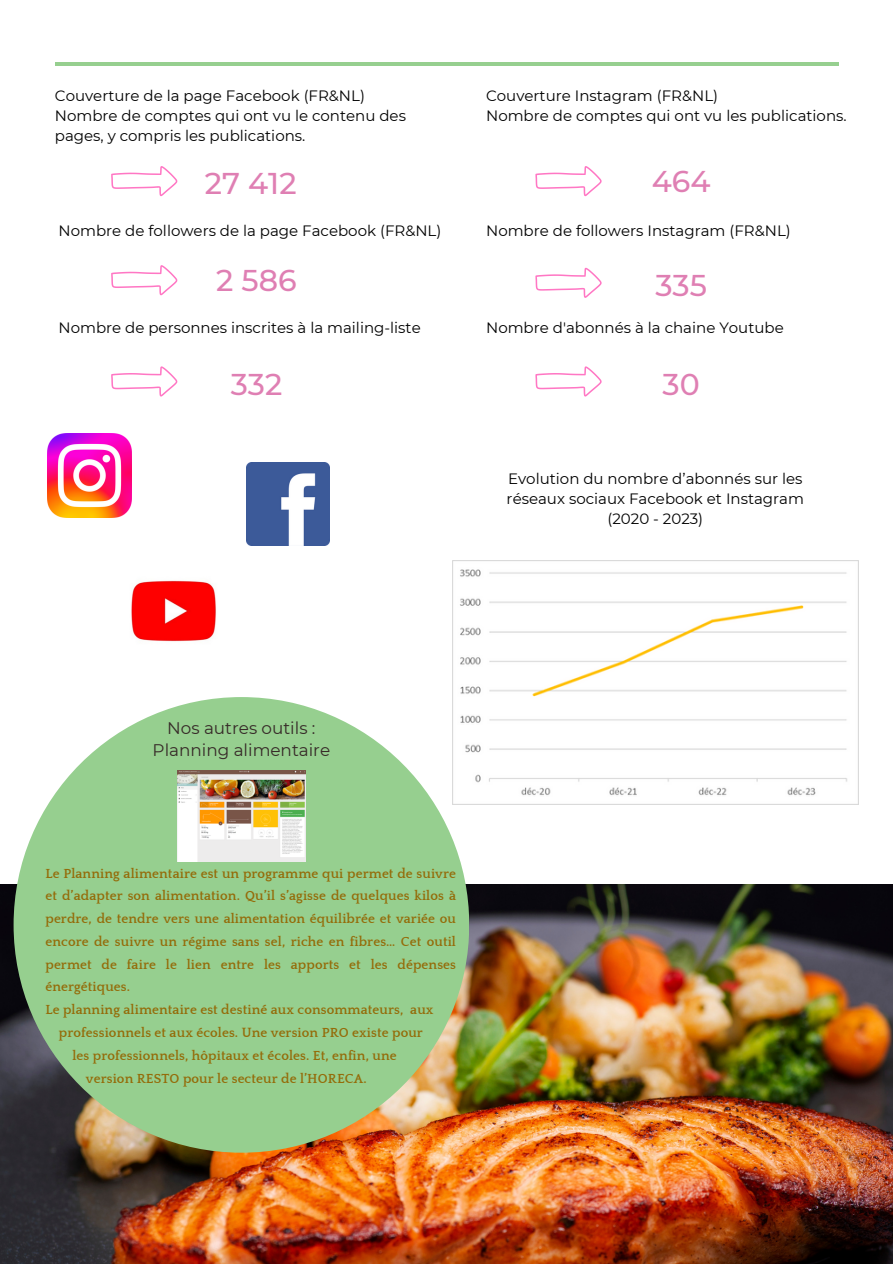
<style>
.page{position:relative;width:893px;height:1264px;background:#fff}
.page>*{position:absolute;margin:0;border:0;box-sizing:border-box;transform-origin:0 0}
.t1{font:500 30px "Montserrat";color:#df7fb3}
.t2{font:16.8px/22.6px "Montserrat";color:#372a28;text-align:center}
.t3{font:15px/20.2px "Montserrat";color:#000}
.t4{font:700 13.5px "Quattrocento";letter-spacing:.01em;color:#946c0a}
</style>
<div class="page">
<img style="left:0;top:884px;width:892px;height:379px">
<hr style="left:55px;top:62px;width:783px;height:4px;background:#96cf8f">
<div style="left:14px;top:697px;width:455px;height:455px;background:#96cf8f;border-radius:50%"></div>
<img style="left:246px;top:462px;width:83px;height:84px">
<svg style="left:111px;top:166px;width:66px;height:30px"></svg>
<svg style="left:111px;top:265px;width:66px;height:30px"></svg>
<svg style="left:111px;top:366px;width:66px;height:30px"></svg>
<svg style="left:535px;top:267px;width:66px;height:31px"></svg>
<svg style="left:535px;top:366px;width:66px;height:30px"></svg>
<svg style="left:535px;top:166px;width:66px;height:30px"></svg>
<img style="left:48px;top:434px;width:83px;height:83px">
<img style="left:131px;top:580px;width:85px;height:62px">
<img style="left:177px;top:770px;width:128px;height:91px">
<img style="left:453px;top:560px;width:405px;height:244px">
<p class="t3" style="left:55px;top:85px;width:311px">Couverture de la page Facebook (FR&amp;NL)</p>
<h1 class="t3" style="left:55px;top:106px;width:352px">Nombre de comptes qui ont vu le contenu des pages, y compris les publications.</h1>
<p class="t3" style="left:486px;top:85px;width:233px">Couverture Instagram (FR&amp;NL)</p>
<p class="t3" style="left:486px;top:106px;width:362px">Nombre de comptes qui ont vu les publications.</p>
<p class="t1" style="left:205px;top:165px;width:93px">27 412</p>
<h1 class="t1" style="left:651px;top:163px;width:60px">464</h1>
<h1 class="t3" style="left:59px;top:220px;width:384px">Nombre de followers de la page Facebook (FR&amp;NL)</h1>
<p class="t3" style="left:486px;top:220px;width:306px">Nombre de followers Instagram (FR&amp;NL)</p>
<p class="t1" style="left:216px;top:262px;width:82px">2 586</p>
<p class="t1" style="left:655px;top:267px;width:53px">335</p>
<p class="t3" style="left:59px;top:317px;width:363px">Nombre de personnes inscrites à la mailing-liste</p>
<h1 class="t3" style="left:486px;top:317px;width:299px">Nombre d'abonnés à la chaine Youtube</h1>
<p class="t1" style="left:231px;top:366px;width:53px">332</p>
<p class="t1" style="left:662px;top:366px;width:39px">30</p>
<p class="t3" style="left:506px;top:468px;width:299px;text-align:center">Evolution du nombre d’abonnés sur les réseaux sociaux Facebook et Instagram (2020 - 2023)</p>
<p class="t2" style="left:153px;top:716px;width:179px">Nos autres outils :<br>Planning alimentaire</p>
<p class="t4" style="left:45px;top:866px;width:412px">Le Planning alimentaire est un programme qui permet de suivre</p>
<p class="t4" style="left:45px;top:888px;width:412px">et d’adapter son alimentation. Qu’il s’agisse de quelques kilos à</p>
<p class="t4" style="left:45px;top:911px;width:412px">perdre, de tendre vers une alimentation équilibrée et variée ou</p>
<p class="t4" style="left:45px;top:934px;width:412px">encore de suivre un régime sans sel, riche en fibres… Cet outil</p>
<p class="t4" style="left:45px;top:957px;width:412px">permet de faire le lien entre les apports et les dépenses</p>
<p class="t4" style="left:45px;top:979px;width:86px">énergétiques.</p>
<p class="t4" style="left:45px;top:1002px;width:389px">Le planning alimentaire est destiné aux consommateurs, aux</p>
<p class="t4" style="left:59px;top:1025px;width:365px">professionnels et aux écoles. Une version PRO existe pour</p>
<p class="t4" style="left:72px;top:1048px;width:325px">les professionnels, hôpitaux et écoles. Et, enfin, une</p>
<p class="t4" style="left:86px;top:1071px;width:282px">version RESTO pour le secteur de l’HORECA.</p>
</div>
